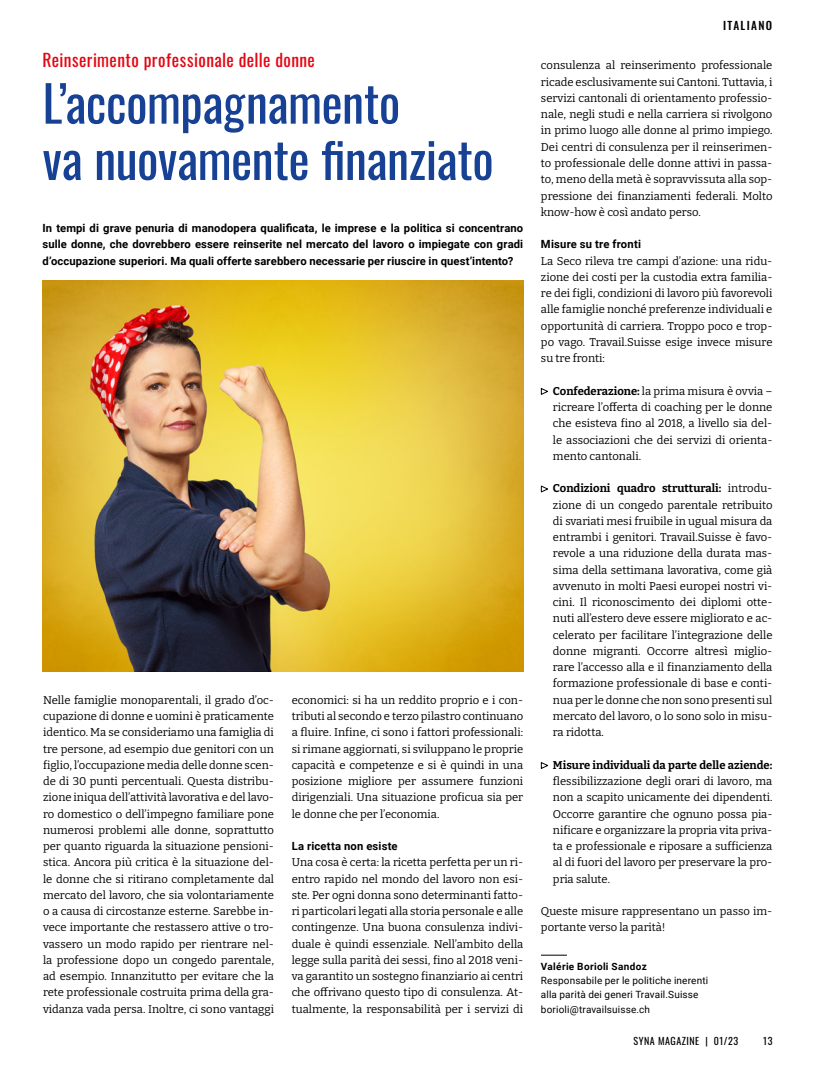
<style>
.page{position:relative;width:815px;height:1071px;background:#fff}
.page>*{position:absolute;margin:0;border:0;box-sizing:border-box;transform-origin:0 0}
.t1{font:50px/56.2px "Oswald";letter-spacing:-.01em;color:#164194}
.t2{font:17.5px "Oswald";letter-spacing:.02em;color:#e30613}
.t3{font:11.25px/16.2px "Bitter";color:#000;text-align:justify}
.t4{font:700 11.25px/16.2px "Roboto";letter-spacing:.01em;color:#000;text-align:justify}
.t5{font:700 11.25px "Bitter";color:#000}
.t6{font:500 11.25px "Oswald";letter-spacing:.12em;color:#000}
.t7{font:10px/14.4px "Roboto";letter-spacing:.015em;color:#000}
.t8{font:10px "Oswald";letter-spacing:.05em;color:#000}
.t9{font:700 10px "Roboto";letter-spacing:.035em;color:#000}
.s1{font-weight:700}
</style>
<div class="page">
<img style="left:42px;top:281px;width:481px;height:390px">
<svg style="left:541px;top:954px;width:26px;height:1px"></svg>
<svg style="left:540px;top:388px;width:8px;height:7px"></svg>
<svg style="left:540px;top:485px;width:8px;height:8px"></svg>
<svg style="left:540px;top:762px;width:8px;height:7px"></svg>
<h2 class="t2" style="left:43px;top:45px;width:274px">Reinserimento professionale delle donne</h2>
<h1 class="t1" style="left:43px;top:70px;width:453px">L’accompagnamento<br>va nuovamente finanziato</h1>
<p class="t4" style="left:43px;top:219px;width:482px">In tempi di grave penuria di manodopera qualificata, le imprese e la politica si concentrano sulle donne, che dovrebbero essere reinserite nel mercato del lavoro o impiegate con gradi d’occupazione superiori. Ma quali offerte sarebbero necessarie per riuscire in quest’intento?</p>
<p class="t3" style="left:43px;top:691px;width:232px">Nelle famiglie monoparentali, il grado d’oc&shy;cupazione di donne e uomini è praticamente identico. Ma se consideriamo una famiglia di tre persone, ad esempio due genitori con un figlio, l’occupazione media delle donne scen&shy;de di 30 punti percentuali. Questa distribu&shy;zione iniqua dell’attività lavorativa e del lavo&shy;ro domestico o dell’impegno familiare pone numerosi problemi alle donne, soprattutto per quanto riguarda la situazione pensioni&shy;stica. Ancora più critica è la situazione del&shy;le donne che si ritirano completamente dal mercato del lavoro, che sia volontariamente o a causa di circostanze esterne. Sarebbe in&shy;vece importante che restassero attive o tro&shy;vassero un modo rapido per rientrare nel&shy;la professione dopo un congedo parentale, ad esempio. Innanzitutto per evitare che la rete professionale costruita prima della gra&shy;vidanza vada persa. Inoltre, ci sono vantaggi</p>
<p class="t3" style="left:292px;top:691px;width:233px">economici: si ha un reddito proprio e i con&shy;tributi al secondo e terzo pilastro continuano a fluire. Infine, ci sono i fattori professionali: si rimane aggiornati, si sviluppano le proprie capacità e competenze e si è quindi in una posizione migliore per assumere funzioni dirigenziali. Una situazione proficua sia per le donne che per l’economia.</p>
<p class="t4" style="left:292px;top:837px;width:107px">La ricetta non esiste</p>
<p class="t3" style="left:292px;top:853px;width:233px">Una cosa è certa: la ricetta perfetta per un ri&shy;entro rapido nel mondo del lavoro non esi&shy;ste. Per ogni donna sono determinanti fatto&shy;ri particolari legati alla storia personale e alle contingenze. Una buona consulenza indivi&shy;duale è quindi essenziale. Nell’ambito della legge sulla parità dei sessi, fino al 2018 veni&shy;va garantito un sostegno finanziario ai centri che offrivano questo tipo di consulenza. At&shy;tualmente, la responsabilità per i servizi di</p>
<p class="t6" style="left:723px;top:16px;width:50px">ITALIANO</p>
<p class="t3" style="left:541px;top:57px;width:233px">consulenza al reinserimento professionale ricade esclusivamente sui Cantoni. Tuttavia, i servizi cantonali di orientamento professio&shy;nale, negli studi e nella carriera si rivolgono in primo luogo alle donne al primo impiego.<br>Dei centri di consulenza per il reinserimen&shy;to professionale delle donne attivi in passa&shy;to, meno della metà è sopravvissuta alla sop&shy;pressione dei finanziamenti federali. Molto know-how è così andato perso.</p>
<p class="t4" style="left:541px;top:236px;width:102px">Misure su tre fronti</p>
<p class="t3" style="left:541px;top:252px;width:233px">La Seco rileva tre campi d’azione: una ridu&shy;zione dei costi per la custodia extra familia&shy;re dei figli, condizioni di lavoro più favorevoli alle famiglie nonché preferenze individuali e opportunità di carriera. Troppo poco e trop&shy;po vago. Travail.Suisse esige invece misure su tre fronti:</p>
<p class="t3" style="left:553px;top:382px;width:221px"><span class="s1">Confederazione:</span> la prima misura è ovvia – ricreare l’offerta di coaching per le donne che esisteva fino al 2018, a livello sia del&shy;le associazioni che dei servizi di orienta&shy;mento cantonali.</p>
<p class="t3" style="left:553px;top:480px;width:221px"><span class="s1">Condizioni quadro strutturali:</span> introdu&shy;zione di un congedo parentale retribuito di svariati mesi fruibile in ugual misura da entrambi i genitori. Travail.Suisse è favo&shy;revole a una riduzione della durata mas&shy;sima della settimana lavorativa, come già avvenuto in molti Paesi europei nostri vi&shy;cini. Il riconoscimento dei diplomi otte&shy;nuti all’estero deve essere migliorato e ac&shy;celerato per facilitare l’integrazione delle donne migranti. Occorre altresì miglio&shy;rare l’accesso alla e il finanziamento della formazione professionale di base e conti&shy;nua per le donne che non sono presenti sul mercato del lavoro, o lo sono solo in misu&shy;ra ridotta.</p>
<p class="t5" style="left:553px;top:757px;width:221px">Misure individuali da parte delle aziende:</p>
<p class="t3" style="left:553px;top:772px;width:221px">flessibilizzazione degli orari di lavoro, ma non a scapito unicamente dei dipendenti.<br>Occorre garantire che ognuno possa pia&shy;nificare e organizzare la propria vita priva&shy;ta e professionale e riposare a sufficienza al di fuori del lavoro per preservare la pro&shy;pria salute.</p>
<p class="t3" style="left:541px;top:902px;width:233px">Queste misure rappresentano un passo im&shy;portante verso la parità!</p>
<p class="t9" style="left:541px;top:958px;width:107px">Valérie Borioli Sandoz</p>
<p class="t7" style="left:541px;top:972px;width:169px">Responsabile per le politiche inerenti alla parità dei generi Travail.Suisse borioli@travailsuisse.ch</p>
<p class="t8" style="left:634px;top:1031px;width:106px">SYNA MAGAZINE | 01/23</p>
<p class="t8" style="left:763px;top:1031px;width:11px">13</p>
</div>
